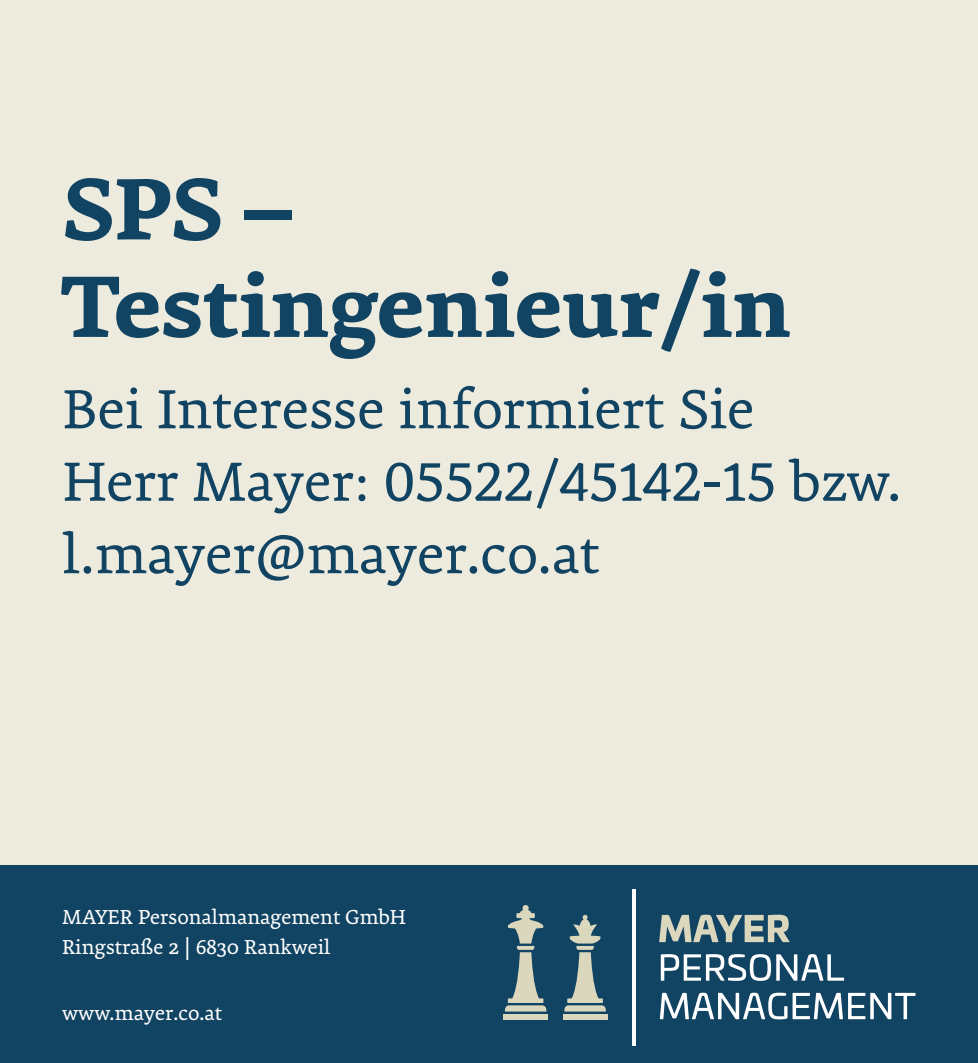
<style>
.page{position:relative;width:978px;height:1063px;background:#fff}
.page>*{position:absolute;margin:0;border:0;box-sizing:border-box;transform-origin:0 0}
.t1{font:700 92.5px/97.5px "Premiera";color:#114362}
.t2{font:60px/72.5px "Premiera";color:#114362}
.t3{font:22px/30px "Premiera";color:#fff}
</style>
<div class="page">
<div style="left:0;top:865px;width:978px;height:198px;background:#114362"></div>
<div style="left:0;top:0;width:978px;height:865px;background:#edebde"></div>
<div style="left:503px;top:1014px;width:45px;height:5px;background:#dbd7bd"></div>
<svg style="left:505px;top:905px;width:41px;height:107px"></svg>
<div style="left:563px;top:1014px;width:44px;height:5px;background:#dbd7bd"></div>
<svg style="left:564px;top:915px;width:42px;height:97px"></svg>
<hr style="left:632px;top:889px;width:4px;height:156px;background:#fff">
<svg style="left:659px;top:915px;width:131px;height:27px"></svg>
<svg style="left:661px;top:954px;width:183px;height:27px"></svg>
<svg style="left:660px;top:993px;width:127px;height:26px"></svg>
<svg style="left:793px;top:993px;width:122px;height:26px"></svg>
<h1 class="t1" style="left:62px;top:160px;width:730px">SPS –<br>Testingenieur/in</h1>
<p class="t2" style="left:62px;top:373px;width:841px">Bei Interesse informiert Sie<br>Herr Mayer: 05522/45142-15 bzw. l.mayer@mayer.co.at</p>
<p class="t3" style="left:62px;top:902px;width:345px">MAYER Personalmanagement GmbH<br>Ringstraße 2 | 6830 Rankweil</p>
<p class="t3" style="left:62px;top:999px;width:162px">www.mayer.co.at</p>
</div>
